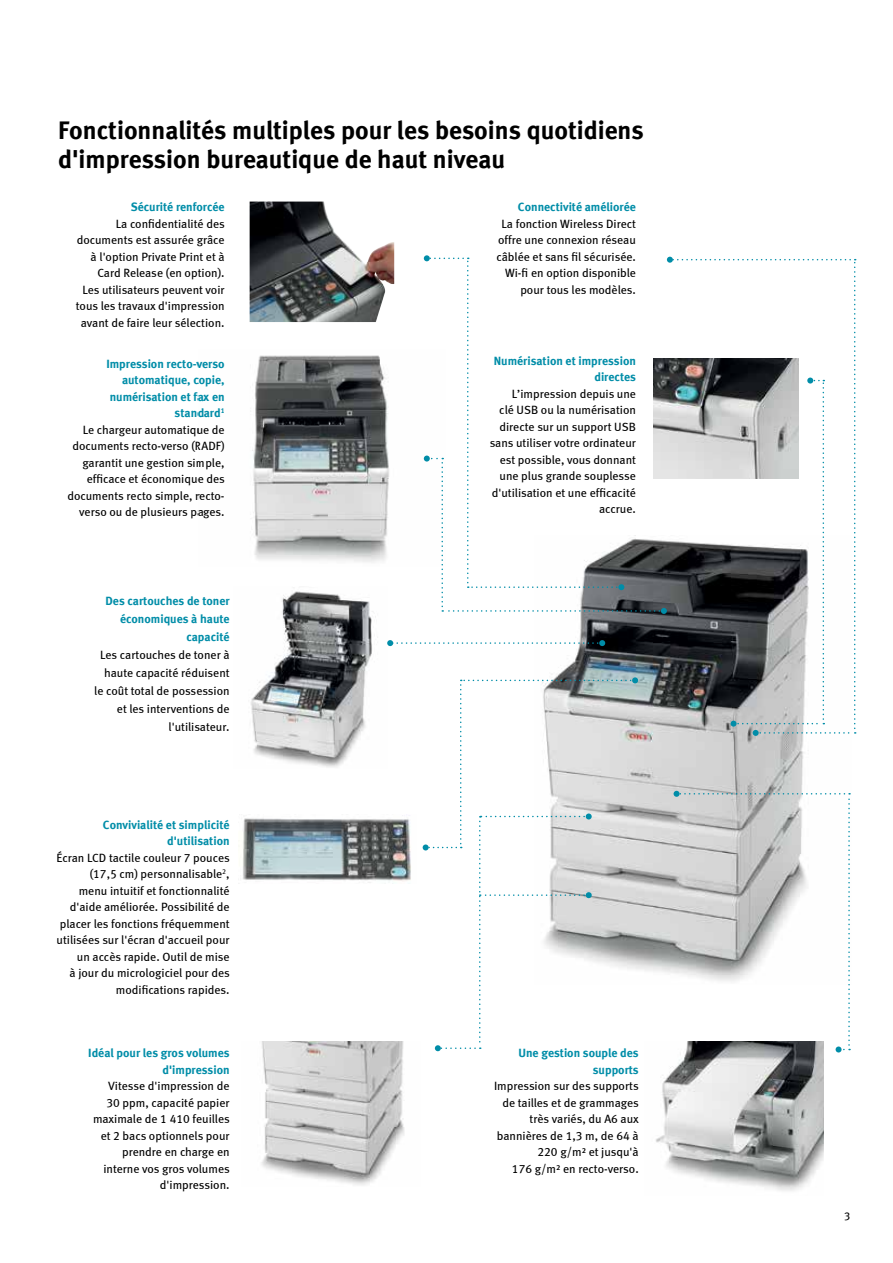
<style>
.page{position:relative;width:893px;height:1263px;background:#fff}
.page>*{position:absolute;margin:0;border:0;box-sizing:border-box;transform-origin:0 0}
.t1{font:25.5px/28.5px "Meta Bold LF";color:#000}
.t2{font:12px/16.5px "Meta Book LF";color:#000;text-align:right}
.t3{font:12px/16.5px "Meta Bold LF";color:#008da8;text-align:right}
.t4{font:11.25px "Meta Book LF";color:#000}
</style>
<div class="page">
<img style="left:250px;top:202px;width:144px;height:120px">
<img style="left:656px;top:1052px;width:167px;height:139px">
<img style="left:242px;top:818px;width:145px;height:65px">
<img style="left:261px;top:1042px;width:144px;height:143px">
<img style="left:252px;top:355px;width:135px;height:208px">
<img style="left:251px;top:591px;width:125px;height:176px">
<svg style="left:387px;top:255px;width:469px;height:797px"></svg>
<h1 class="t1" style="left:58px;top:116px;width:587px">Fonctionnalités multiples pour les besoins quotidiens d'impression bureautique de haut niveau</h1>
<p class="t3" style="left:131px;top:198px;width:95px">Sécurité renforcée</p>
<p class="t2" style="left:76px;top:215px;width:150px">La confidentialité des documents est assurée grâce à l'option Private Print et à<br>Card Release (en option).<br>Les utilisateurs peuvent voir tous les travaux d'impression avant de faire leur sélection.</p>
<p class="t3" style="left:106px;top:355px;width:120px">Impression recto-verso automatique, copie, numérisation et fax en standard<sup>1</sup></p>
<p class="t2" style="left:67px;top:421px;width:159px">Le chargeur automatique de documents recto-verso (RADF) garantit une gestion simple, efficace et économique des documents recto simple, recto&shy;verso ou de plusieurs pages.</p>
<p class="t3" style="left:106px;top:592px;width:126px;line-height:18px">Des cartouches de toner économiques à haute capacité</p>
<p class="t2" style="left:94px;top:646px;width:137px;line-height:18px">Les cartouches de toner à haute capacité réduisent le coût total de possession et les interventions de l'utilisateur.</p>
<p class="t3" style="left:103px;top:816px;width:128px">Convivialité et simplicité d'utilisation</p>
<p class="t2" style="left:56px;top:849px;width:175px">Écran LCD tactile couleur 7 pouces (17,5 cm) personnalisable<sup>2</sup>,<br>menu intuitif et fonctionnalité d'aide améliorée. Possibilité de placer les fonctions fréquemment utilisées sur l'écran d'accueil pour un accès rapide. Outil de mise<br>à jour du micrologiciel pour des modifications rapides.</p>
<p class="t3" style="left:88px;top:1045px;width:143px">Idéal pour les gros volumes d'impression</p>
<p class="t2" style="left:93px;top:1078px;width:138px">Vitesse d'impression de<br>30 ppm, capacité papier maximale de 1 410 feuilles et 2 bacs optionnels pour prendre en charge en interne vos gros volumes d'impression.</p>
<p class="t3" style="left:518px;top:198px;width:119px">Connectivité améliorée</p>
<p class="t2" style="left:496px;top:215px;width:141px">La fonction Wireless Direct offre une connexion réseau câblée et sans fil sécurisée.<br>Wi-fi en option disponible pour tous les modèles.</p>
<p class="t3" style="left:494px;top:352px;width:144px">Numérisation et impression directes</p>
<p class="t2" style="left:490px;top:385px;width:148px">L’impression depuis une<br>clé USB ou la numérisation directe sur un support USB sans utiliser votre ordinateur est possible, vous donnant une plus grande souplesse d'utilisation et une efficacité accrue.</p>
<p class="t3" style="left:518px;top:1044px;width:122px">Une gestion souple des supports</p>
<p class="t2" style="left:494px;top:1077px;width:146px">Impression sur des supports de tailles et de grammages très variés, du A6 aux bannières de 1,3 m, de 64 à<br>220 g/m² et jusqu'à<br>176 g/m² en recto-verso.</p>
<p class="t4" style="left:844px;top:1210px;width:8px">3</p>
</div>
